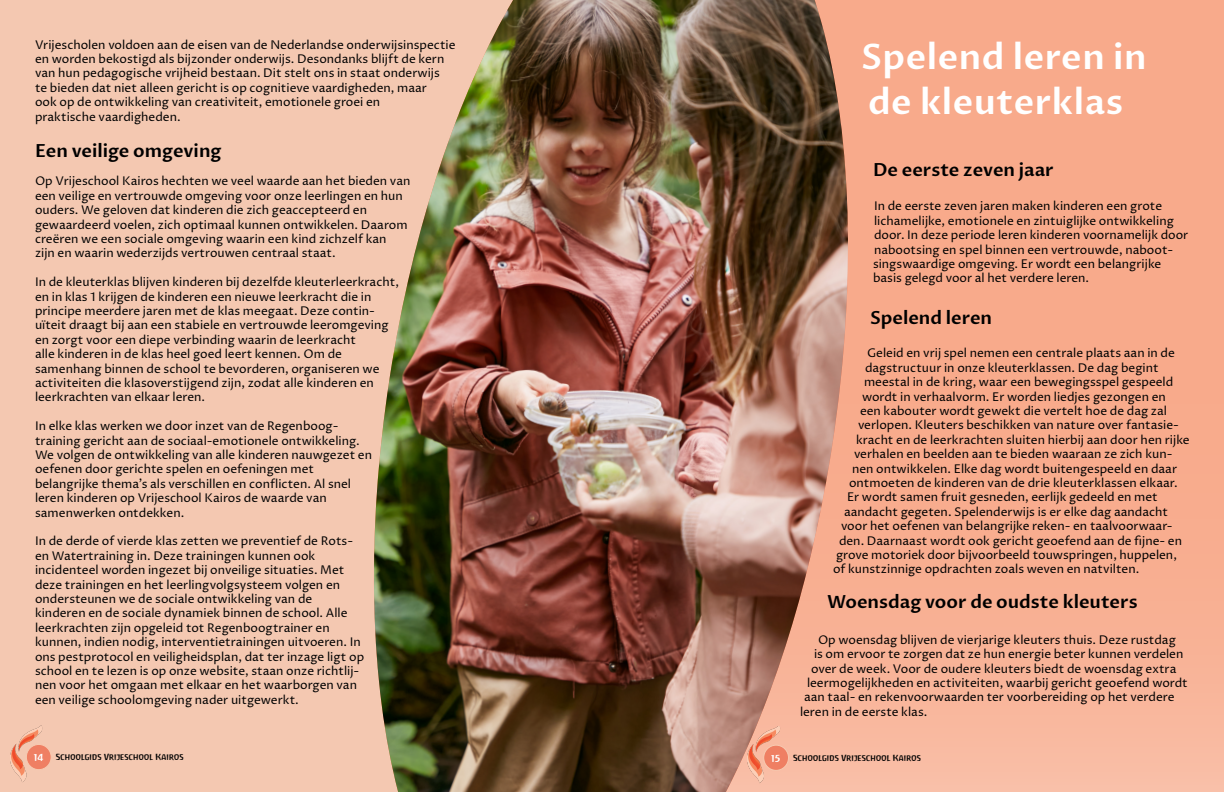
<style>
.page{position:relative;width:1224px;height:792px;background:#fff}
.page>*{position:absolute;margin:0;border:0;box-sizing:border-box;transform-origin:0 0}
.t1{font:600 35px/45px "Proza Libre";letter-spacing:.015em;color:#fff}
.t2{font:600 18px "Proza Libre";color:#000}
.t3{font:12px/14.4px "Proza Libre";color:#000}
.t4{font:8px "Antropos Freefont";color:#000}
.s1{font-size:10px;color:#fff}
</style>
<div class="page">
<div style="left:0;top:0;width:612px;height:792px;background:#f4c8b1"></div>
<div style="left:612px;top:0;width:612px;height:792px;background:linear-gradient(to bottom,#f8a685,#f8b59b)"></div>
<img style="left:10px;top:725px;width:33px;height:57px">
<div style="left:26px;top:744px;width:25px;height:26px;background:#ef7f63;border-radius:50%"></div>
<div style="left:26px;top:744px;width:26px;height:26px;border:1px solid #f7cab1;border-radius:50%"></div>
<svg style="left:859px;top:0;width:20px;height:792px;background:#f8ad8f"></svg>
<img style="left:374px;top:0;width:485px;height:792px">
<p class="t3" style="left:35px;top:37px;width:422px">Vrijescholen voldoen aan de eisen van de Nederlandse onderwijsinspectie</p>
<p class="t3" style="left:35px;top:52px;width:411px">en worden bekostigd als bijzonder onderwijs. Desondanks blijft de kern</p>
<p class="t3" style="left:35px;top:66px;width:406px">van hun pedagogische vrijheid bestaan. Dit stelt ons in staat onderwijs</p>
<p class="t3" style="left:35px;top:80px;width:393px">te bieden dat niet alleen gericht is op cognitieve vaardigheden, maar</p>
<p class="t3" style="left:35px;top:95px;width:347px">ook op de ontwikkeling van creativiteit, emotionele groei en</p>
<p class="t3" style="left:35px;top:109px;width:147px">praktische vaardigheden.</p>
<p class="t2" style="left:35px;top:139px;width:188px">Een veilige omgeving</p>
<p class="t3" style="left:35px;top:174px;width:377px">Op Vrijeschool Kairos hechten we veel waarde aan het bieden van</p>
<p class="t3" style="left:35px;top:188px;width:369px">een veilige en vertrouwde omgeving voor onze leerlingen en hun</p>
<p class="t3" style="left:35px;top:203px;width:334px">ouders. We geloven dat kinderen die zich geaccepteerd en</p>
<p class="t3" style="left:35px;top:217px;width:374px">gewaardeerd voelen, zich optimaal kunnen ontwikkelen. Daarom</p>
<p class="t3" style="left:35px;top:232px;width:353px">creëren we een sociale omgeving waarin een kind zichzelf kan</p>
<p class="t3" style="left:35px;top:246px;width:302px">zijn en waarin wederzijds vertrouwen centraal staat.</p>
<p class="t3" style="left:35px;top:275px;width:365px">In de kleuterklas blijven kinderen bij dezelfde kleuterleerkracht,</p>
<p class="t3" style="left:35px;top:289px;width:338px">en in klas 1 krijgen de kinderen een nieuwe leerkracht die in</p>
<p class="t3" style="left:35px;top:304px;width:342px">principe meerdere jaren met de klas meegaat. Deze contin-</p>
<p class="t3" style="left:35px;top:318px;width:355px">uïteit draagt bij aan een stabiele en vertrouwde leeromgeving</p>
<p class="t3" style="left:35px;top:332px;width:323px">en zorgt voor een diepe verbinding waarin de leerkracht</p>
<p class="t3" style="left:35px;top:347px;width:309px">alle kinderen in de klas heel goed leert kennen. Om de</p>
<p class="t3" style="left:35px;top:361px;width:346px">samenhang binnen de school te bevorderen, organiseren we activiteiten die klasoverstijgend zijn, zodat alle kinderen en leerkrachten van elkaar leren.</p>
<p class="t3" style="left:35px;top:419px;width:305px">In elke klas werken we door inzet van de Regenboog-</p>
<p class="t3" style="left:35px;top:433px;width:326px">training gericht aan de sociaal-emotionele ontwikkeling.</p>
<p class="t3" style="left:35px;top:448px;width:339px">We volgen de ontwikkeling van alle kinderen nauwgezet en oefenen door gerichte spelen en oefeningen met</p>
<p class="t3" style="left:35px;top:476px;width:318px">belangrijke thema’s als verschillen en conflicten. Al snel</p>
<p class="t3" style="left:35px;top:491px;width:293px">leren kinderen op Vrijeschool Kairos de waarde van</p>
<p class="t3" style="left:35px;top:505px;width:151px">samenwerken ontdekken.</p>
<p class="t3" style="left:35px;top:534px;width:320px">In de derde of vierde klas zetten we preventief de Rots&shy;en Watertraining in. Deze trainingen kunnen ook</p>
<p class="t3" style="left:35px;top:563px;width:311px">incidenteel worden ingezet bij onveilige situaties. Met deze trainingen en het leerlingvolgsysteem volgen en</p>
<p class="t3" style="left:35px;top:592px;width:279px">ondersteunen we de sociale ontwikkeling van de</p>
<p class="t3" style="left:35px;top:606px;width:331px">kinderen en de sociale dynamiek binnen de school. Alle leerkrachten zijn opgeleid tot Regenboogtrainer en kunnen, indien nodig, interventietrainingen uitvoeren. In ons pestprotocol en veiligheidsplan, dat ter inzage ligt op school en te lezen is op onze website, staan onze richtlij&shy;nen voor het omgaan met elkaar en het waarborgen van een veilige schoolomgeving nader uitgewerkt.</p>
<p class="t1" style="left:861px;top:35px;width:287px">Spelend leren in de kleuterklas</p>
<p class="t2" style="left:873px;top:159px;width:182px">De eerste zeven jaar</p>
<p class="t3" style="left:873px;top:199px;width:317px">In de eerste zeven jaren maken kinderen een grote lichamelijke, emotionele en zintuiglijke ontwikkeling door. In deze periode leren kinderen voornamelijk door nabootsing en spel binnen een vertrouwde, naboot&shy;singswaardige omgeving. Er wordt een belangrijke basis gelegd voor al het verdere leren.</p>
<p class="t2" style="left:870px;top:307px;width:124px">Spelend leren</p>
<p class="t3" style="left:867px;top:346px;width:309px">Geleid en vrij spel nemen een centrale plaats aan in de</p>
<p class="t3" style="left:865px;top:360px;width:295px">dagstructuur in onze kleuterklassen. De dag begint</p>
<p class="t3" style="left:864px;top:375px;width:311px">meestal in de kring, waar een bewegingsspel gespeeld</p>
<p class="t3" style="left:862px;top:389px;width:305px">wordt in verhaalvorm. Er worden liedjes gezongen en</p>
<p class="t3" style="left:860px;top:404px;width:309px">een kabouter wordt gewekt die vertelt hoe de dag zal</p>
<p class="t3" style="left:858px;top:418px;width:323px">verlopen. Kleuters beschikken van nature over fantasie-</p>
<p class="t3" style="left:856px;top:432px;width:335px">kracht en de leerkrachten sluiten hierbij aan door hen rijke</p>
<p class="t3" style="left:854px;top:447px;width:320px">verhalen en beelden aan te bieden waaraan ze zich kun-</p>
<p class="t3" style="left:852px;top:461px;width:327px">nen ontwikkelen. Elke dag wordt buitengespeeld en daar</p>
<p class="t3" style="left:849px;top:476px;width:330px">ontmoeten de kinderen van de drie kleuterklassen elkaar.</p>
<p class="t3" style="left:847px;top:490px;width:312px">Er wordt samen fruit gesneden, eerlijk gedeeld en met</p>
<p class="t3" style="left:844px;top:504px;width:326px">aandacht gegeten. Spelenderwijs is er elke dag aandacht</p>
<p class="t3" style="left:841px;top:519px;width:333px">voor het oefenen van belangrijke reken- en taalvoorwaar-</p>
<p class="t3" style="left:839px;top:533px;width:345px">den. Daarnaast wordt ook gericht geoefend aan de fijne- en</p>
<p class="t3" style="left:836px;top:548px;width:342px">grove motoriek door bijvoorbeeld touwspringen, huppelen,</p>
<p class="t3" style="left:833px;top:562px;width:308px">of kunstzinnige opdrachten zoals weven en natvilten.</p>
<p class="t2" style="left:827px;top:590px;width:312px">Woensdag voor de oudste kleuters</p>
<p class="t3" style="left:818px;top:632px;width:359px">Op woensdag blijven de vierjarige kleuters thuis. Deze rustdag</p>
<p class="t3" style="left:814px;top:647px;width:371px">is om ervoor te zorgen dat ze hun energie beter kunnen verdelen</p>
<p class="t3" style="left:811px;top:661px;width:367px">over de week. Voor de oudere kleuters biedt de woensdag extra</p>
<p class="t3" style="left:807px;top:676px;width:382px">leermogelijkheden en activiteiten, waarbij gericht geoefend wordt</p>
<p class="t3" style="left:804px;top:690px;width:372px">aan taal- en rekenvoorwaarden ter voorbereiding op het verdere</p>
<p class="t3" style="left:800px;top:704px;width:129px">leren in de eerste klas.</p>
<p class="t4" style="left:34px;top:752px;width:152px"><span class="s1">14</span> Schoolgids Vrijeschool Kairos</p>
<p class="t4" style="left:771px;top:753px;width:151px"><span class="s1">15</span> Schoolgids Vrijeschool Kairos</p>
</div>
